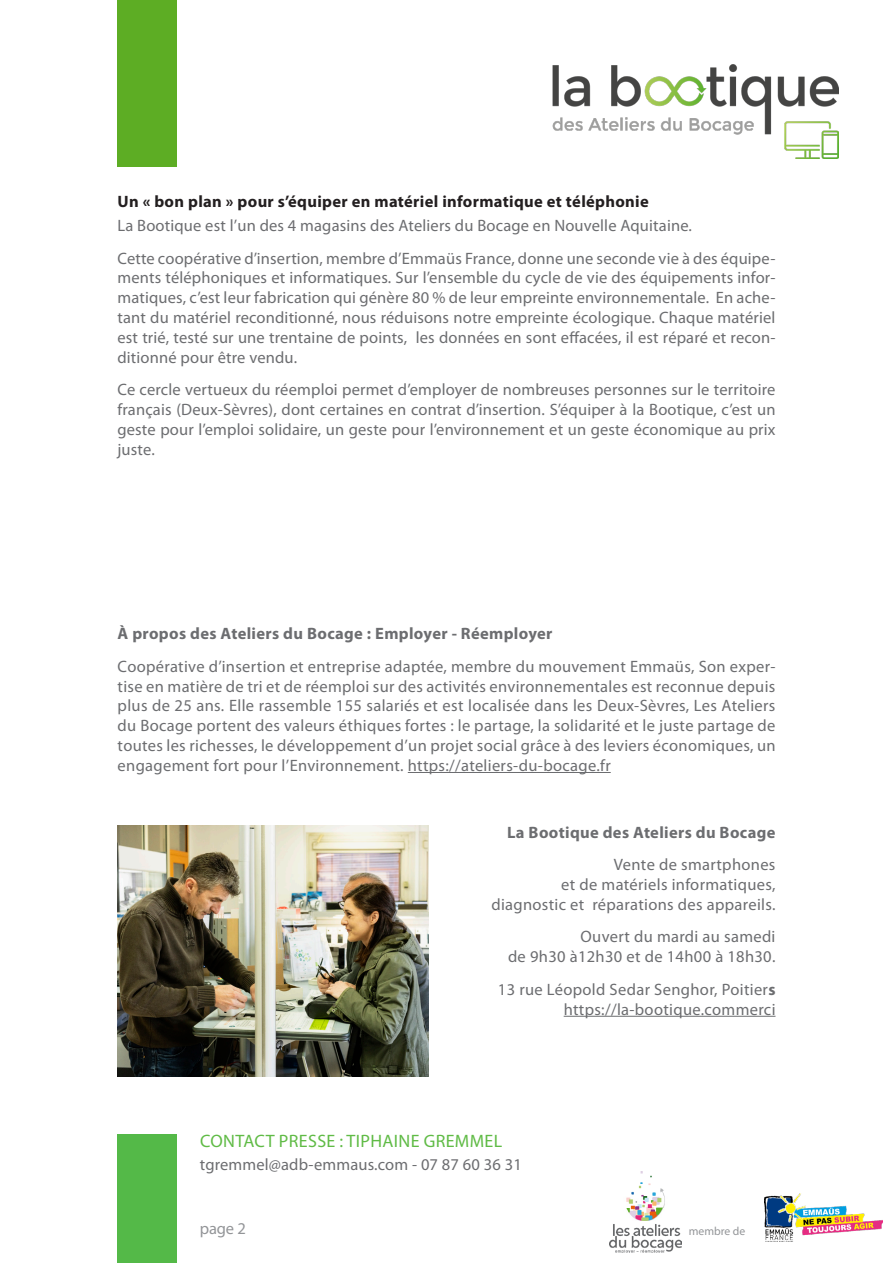
<style>
.page{position:relative;width:893px;height:1263px;background:#fff}
.page>*{position:absolute;margin:0;border:0;box-sizing:border-box;transform-origin:0 0}
.t1{font:18px "Myriad Pro";letter-spacing:.02em;color:#60bb46}
.t2{font:16.5px/19.8px "Myriad Pro";letter-spacing:.015em;color:#6c6d70;text-align:justify}
.t3{font:700 16.5px "Myriad Pro";letter-spacing:.02em;color:#6c6d70}
.t4{font:700 16.5px "Myriad Pro";letter-spacing:.02em;color:#231f20}
.t5{font:16.5px "Myriad Pro";color:#939598}
.t6{font:11.7px "Myriad Pro";color:#939598}
.s1{font-weight:700}
</style>
<div class="page">
<img style="left:552px;top:64px;width:287px;height:94px">
<div style="left:118px;top:1134px;width:59px;height:129px;background:#54b948"></div>
<div style="left:118px;top:0;width:59px;height:167px;background:#5dad24"></div>
<img style="left:764px;top:1194px;width:118px;height:47px">
<img style="left:609px;top:1172px;width:72px;height:80px">
<img style="left:118px;top:825px;width:310px;height:251px">
<hr style="left:408px;top:772px;width:203px;height:1px;background:#6c6d70">
<hr style="left:564px;top:1016px;width:211px;height:1px;background:#6c6d70">
<p class="t4" style="left:117px;top:191px;width:533px">Un « bon plan » pour s’équiper en matériel informatique et téléphonie</p>
<p class="t2" style="left:117px;top:215px;width:576px">La Bootique est l’un des 4 magasins des Ateliers du Bocage en Nouvelle Aquitaine.</p>
<p class="t2" style="left:117px;top:248px;width:659px">Cette coopérative d’insertion, membre d’Emmaüs France, donne une seconde vie à des équipe&shy;ments téléphoniques et informatiques. Sur l’ensemble du cycle de vie des équipements infor&shy;matiques, c’est leur fabrication qui génère 80 % de leur empreinte environnementale. En ache&shy;tant du matériel reconditionné, nous réduisons notre empreinte écologique. Chaque matériel est trié, testé sur une trentaine de points, les données en sont effacées, il est réparé et recon&shy;ditionné pour être vendu.</p>
<p class="t2" style="left:117px;top:380px;width:660px">Ce cercle vertueux du réemploi permet d’employer de nombreuses personnes sur le territoire français (Deux-Sèvres), dont certaines en contrat d’insertion. S’équiper à la Bootique, c’est un geste pour l’emploi solidaire, un geste pour l’environnement et un geste économique au prix juste.</p>
<p class="t3" style="left:118px;top:623px;width:436px">À propos des Ateliers du Bocage : Employer - Réemployer</p>
<p class="t2" style="left:118px;top:656px;width:659px">Coopérative d’insertion et entreprise adaptée, membre du mouvement Emmaüs, Son exper&shy;tise en matière de tri et de réemploi sur des activités environnementales est reconnue depuis plus de 25 ans. Elle rassemble 155 salariés et est localisée dans les Deux-Sèvres, Les Ateliers du Bocage portent des valeurs éthiques fortes : le partage, la solidarité et le juste partage de toutes les richesses, le développement d’un projet social grâce à des leviers économiques, un engagement fort pour l’Environnement. https://ateliers-du-bocage.fr</p>
<p class="t3" style="left:507px;top:821px;width:270px">La Bootique des Ateliers du Bocage</p>
<p class="t2" style="left:491px;top:854px;width:286px;text-align:right">Vente de smartphones<br>et de matériels informatiques, diagnostic et réparations des appareils.</p>
<p class="t2" style="left:508px;top:927px;width:269px;text-align:right">Ouvert du mardi au samedi<br>de 9h30 à12h30 et de 14h00 à 18h30.</p>
<p class="t2" style="left:498px;top:979px;width:279px;text-align:right">13 rue Léopold Sedar Senghor, Poitier<span class="s1">s </span>https://la-bootique.commerci</p>
<p class="t1" style="left:200px;top:1130px;width:304px">CONTACT PRESSE : TIPHAINE GREMMEL</p>
<p class="t2" style="left:200px;top:1155px;width:323px">tgremmel@adb-emmaus.com - 07 87 60 36 31</p>
<p class="t5" style="left:200px;top:1218px;width:47px">page 2</p>
<p class="t6" style="left:689px;top:1224px;width:58px">membre de</p>
</div>
